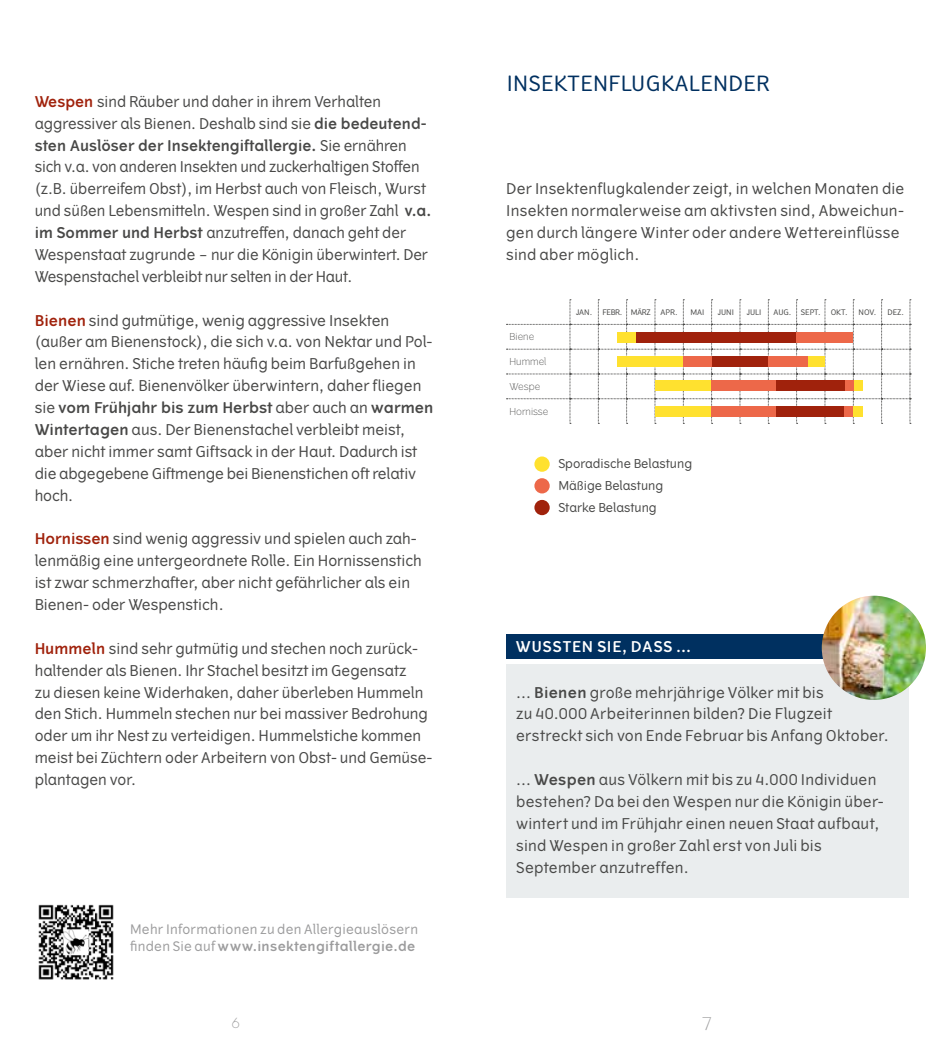
<style>
.page{position:relative;width:943px;height:1042px;background:#fff}
.page>*{position:absolute;margin:0;border:0;box-sizing:border-box;transform-origin:0 0}
.t1{font:21px "Vertigo";letter-spacing:.025em;color:#003060}
.t2{font:300 17.5px "Vertigo";color:#9c9c9d}
.t3{font:14.88px/21.9px "Vertigo";color:#484847}
.t4{font:600 14.88px "Vertigo";letter-spacing:.045em;color:#fff}
.t5{font:300 14px "Vertigo";color:#9c9c9d}
.t6{font:13.12px/16.6px "Vertigo";letter-spacing:.02em;color:#9c9c9d}
.t7{font:12.25px/21.9px "Vertigo";color:#484847}
.t8{font:300 9.62px "Vertigo";color:#484847}
.t9{font:7.7px "Vertigo";color:#484847}
.t10{font:7.7px "Vertigo";letter-spacing:-.05em;color:#484847}
.s1{font-weight:600;color:#a0220c}
.s2{font-weight:600}
</style>
<div class="page">
<div style="left:506px;top:664px;width:402px;height:233px;background:#eaedee"></div>
<div style="left:506px;top:634px;width:407px;height:25px;background:#003060"></div>
<img style="left:821px;top:596px;width:105px;height:104px;border-radius:52px">
<div style="left:534px;top:456px;width:15px;height:16px;background:#ffe12f;border-radius:50%"></div>
<div style="left:534px;top:478px;width:15px;height:15px;background:#ed6849;border-radius:50%"></div>
<div style="left:534px;top:500px;width:15px;height:15px;background:#a0220c;border-radius:50%"></div>
<svg style="left:506px;top:299px;width:405px;height:125px"></svg>
<div style="left:617px;top:332px;width:19px;height:11px;background:#ffe12f"></div>
<div style="left:636px;top:332px;width:160px;height:11px;background:#a0220c"></div>
<div style="left:796px;top:332px;width:57px;height:11px;background:#ed6849"></div>
<div style="left:617px;top:356px;width:66px;height:11px;background:#ffe12f"></div>
<div style="left:711px;top:356px;width:57px;height:11px;background:#a0220c"></div>
<div style="left:683px;top:356px;width:28px;height:11px;background:#ed6849"></div>
<div style="left:806px;top:356px;width:18px;height:11px;background:#ffe12f"></div>
<div style="left:768px;top:356px;width:39px;height:11px;background:#ed6849"></div>
<div style="left:655px;top:380px;width:56px;height:11px;background:#ffe12f"></div>
<div style="left:776px;top:380px;width:69px;height:11px;background:#a0220c"></div>
<div style="left:711px;top:380px;width:65px;height:11px;background:#ed6849"></div>
<div style="left:845px;top:380px;width:18px;height:11px;background:#ffe12f"></div>
<div style="left:845px;top:380px;width:8px;height:11px;background:#ed6849"></div>
<div style="left:655px;top:406px;width:56px;height:11px;background:#ffe12f"></div>
<div style="left:776px;top:406px;width:69px;height:11px;background:#a0220c"></div>
<div style="left:711px;top:406px;width:65px;height:11px;background:#ed6849"></div>
<div style="left:845px;top:406px;width:18px;height:11px;background:#ffe12f"></div>
<div style="left:844px;top:406px;width:9px;height:11px;background:#ed6849"></div>
<img style="left:38px;top:904px;width:76px;height:76px">
<p class="t3" style="left:35px;top:91px;width:398px"><span class="s1">Wespen</span> sind Räuber und daher in ihrem Verhalten aggressiver als Bienen. Deshalb sind sie <span class="s2">die bedeutend&shy;sten Auslöser der Insektengiftallergie.</span> Sie ernähren sich v.a. von anderen Insekten und zuckerhaltigen Stoffen (z.B. überreifem Obst), im Herbst auch von Fleisch, Wurst und süßen Lebensmitteln. Wespen sind in großer Zahl <span class="s2">v.a. im Sommer und Herbst</span> anzutreffen, danach geht der Wespenstaat zugrunde – nur die Königin überwintert. Der Wespenstachel verbleibt nur selten in der Haut.</p>
<p class="t3" style="left:35px;top:309px;width:400px"><span class="s1">Bienen</span> sind gutmütige, wenig aggressive Insekten (außer am Bienenstock), die sich v.a. von Nektar und Pol&shy;len ernähren. Stiche treten häufig beim Barfußgehen in der Wiese auf. Bienenvölker überwintern, daher fliegen sie <span class="s2">vom Frühjahr bis zum Herbst</span> aber auch an <span class="s2">warmen Wintertagen</span> aus. Der Bienenstachel verbleibt meist, aber nicht immer samt Giftsack in der Haut. Dadurch ist die abgegebene Giftmenge bei Bienenstichen oft relativ hoch.</p>
<p class="t3" style="left:35px;top:528px;width:389px"><span class="s1">Hornissen</span> sind wenig aggressiv und spielen auch zah&shy;lenmäßig eine untergeordnete Rolle. Ein Hornissenstich ist zwar schmerzhafter, aber nicht gefährlicher als ein Bienen- oder Wespenstich.</p>
<p class="t3" style="left:35px;top:637px;width:399px"><span class="s1">Hummeln</span> sind sehr gutmütig und stechen noch zurück&shy;haltender als Bienen. Ihr Stachel besitzt im Gegensatz<br>zu diesen keine Widerhaken, daher überleben Hummeln den Stich. Hummeln stechen nur bei massiver Bedrohung oder um ihr Nest zu verteidigen. Hummelstiche kommen meist bei Züchtern oder Arbeitern von Obst- und Gemüse&shy;plantagen vor.</p>
<p class="t6" style="left:130px;top:921px;width:290px">Mehr Informationen zu den Allergieauslösern finden Sie auf <span class="s2">www.insektengiftallergie.de</span></p>
<p class="t5" style="left:231px;top:1014px;width:10px">6</p>
<h1 class="t1" style="left:506px;top:71px;width:265px">INSEKTENFLUGKALENDER</h1>
<p class="t3" style="left:506px;top:178px;width:399px">Der Insektenflugkalender zeigt, in welchen Monaten die Insekten normalerweise am aktivsten sind, Abweichun&shy;gen durch längere Winter oder andere Wettereinflüsse sind aber möglich.</p>
<p class="t8" style="left:509px;top:331px;width:26px">Biene</p>
<p class="t8" style="left:509px;top:356px;width:38px">Hummel</p>
<p class="t8" style="left:509px;top:381px;width:32px">Wespe</p>
<p class="t8" style="left:509px;top:405px;width:40px">Hornisse</p>
<p class="t9" style="left:576px;top:308px;width:18px">JAN.</p>
<p class="t10" style="left:602px;top:308px;width:50px">FEBR. MÄRZ</p>
<p class="t9" style="left:660px;top:308px;width:19px">APR.</p>
<p class="t9" style="left:690px;top:308px;width:15px">MAI</p>
<p class="t9" style="left:717px;top:308px;width:18px">JUNI</p>
<p class="t9" style="left:746px;top:308px;width:16px">JULI</p>
<p class="t9" style="left:773px;top:308px;width:49px">AUG. SEPT.</p>
<p class="t9" style="left:830px;top:308px;width:18px">OKT.</p>
<p class="t9" style="left:858px;top:308px;width:19px">NOV.</p>
<p class="t9" style="left:887px;top:308px;width:18px">DEZ.</p>
<p class="t7" style="left:558px;top:453px;width:135px">Sporadische Belastung<br>Mäßige Belastung<br>Starke Belastung</p>
<p class="t4" style="left:516px;top:638px;width:177px">WUSSTEN SIE, DASS ...</p>
<p class="t3" style="left:516px;top:681px;width:374px">… <span class="s2">Bienen</span> große mehrjährige Völker mit bis<br>zu 40.000 Arbeiterinnen bilden? Die Flugzeit erstreckt sich von Ende Februar bis Anfang Oktober.</p>
<p class="t3" style="left:516px;top:769px;width:369px">… <span class="s2">Wespen</span> aus Völkern mit bis zu 4.000 Individuen bestehen? Da bei den Wespen nur die Königin über&shy;wintert und im Frühjahr einen neuen Staat aufbaut, sind Wespen in großer Zahl erst von Juli bis September anzutreffen.</p>
<p class="t2" style="left:702px;top:1013px;width:12px">7</p>
</div>
